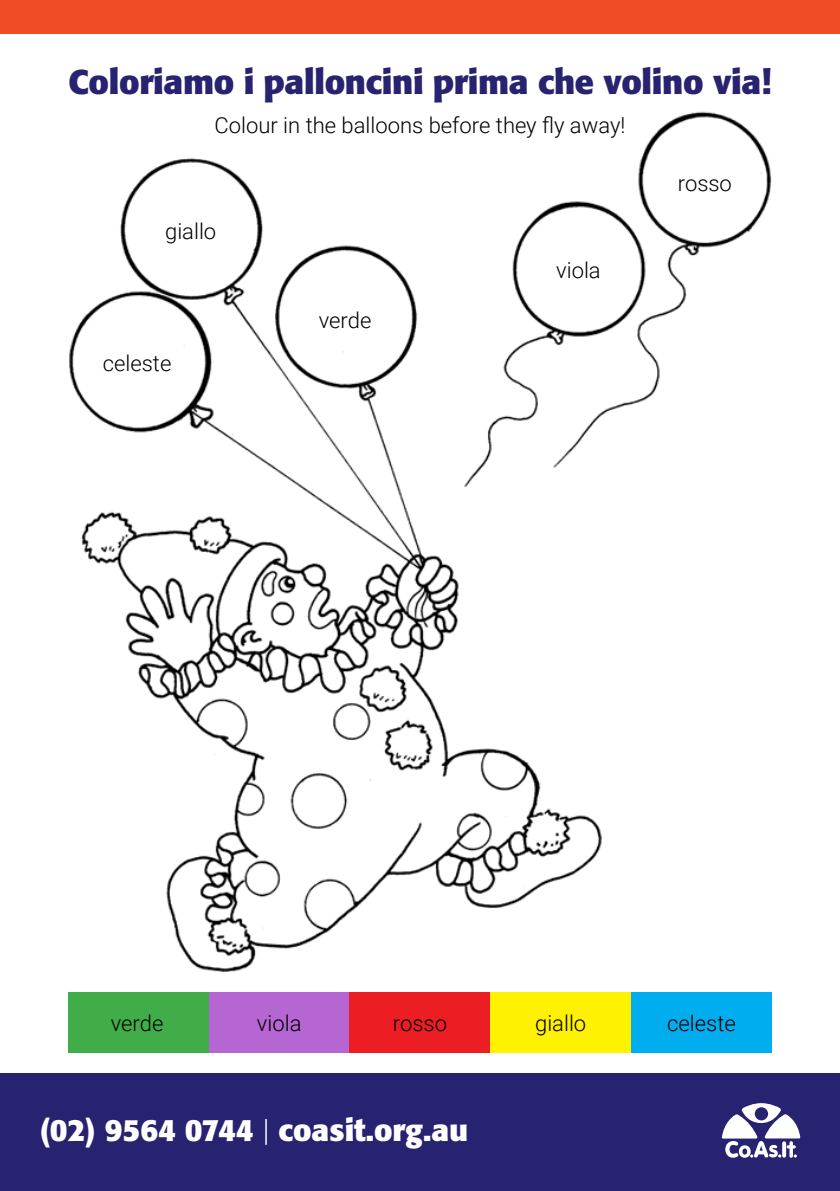
<style>
.page{position:relative;width:840px;height:1191px;background:#fff}
.page>*{position:absolute;margin:0;border:0;box-sizing:border-box;transform-origin:0 0}
.t1{font:700 34px "Formata Pro";letter-spacing:-.01em;color:#272370}
.t2{font:700 30.6px "Formata Pro";color:#fff}
.t3{font:300 22px "Roboto";color:#000}
.s1{font-family:"Roboto";font-weight:300}
</style>
<div class="page">
<img style="left:69px;top:111px;width:702px;height:861px">
<div style="left:0;top:0;width:839px;height:33px;background:#f04c25"></div>
<div style="left:0;top:1073px;width:839px;height:118px;background:#272370"></div>
<div style="left:68px;top:992px;width:141px;height:60px;background:#41ad49"></div>
<div style="left:209px;top:992px;width:140px;height:60px;background:#b666d2"></div>
<div style="left:349px;top:992px;width:141px;height:60px;background:#ed1d24"></div>
<div style="left:490px;top:992px;width:140px;height:60px;background:#fff200"></div>
<div style="left:630px;top:992px;width:141px;height:60px;background:#00aeef"></div>
<svg style="left:721px;top:1103px;width:79px;height:54px"></svg>
<h1 class="t1" style="left:68px;top:60px;width:704px">Coloriamo i palloncini prima che volino via!</h1>
<p class="t3" style="left:214px;top:110px;width:412px">Colour in the balloons before they fly away!</p>
<p class="t3" style="left:165px;top:215px;width:53px">giallo</p>
<p class="t3" style="left:103px;top:347px;width:70px">celeste</p>
<p class="t3" style="left:318px;top:305px;width:54px">verde</p>
<p class="t3" style="left:556px;top:255px;width:46px">viola</p>
<p class="t3" style="left:677px;top:168px;width:56px">rosso</p>
<p class="t3" style="left:111px;top:1007px;width:54px">verde</p>
<p class="t3" style="left:257px;top:1007px;width:46px">viola</p>
<p class="t3" style="left:392px;top:1007px;width:56px">rosso</p>
<p class="t3" style="left:535px;top:1007px;width:53px">giallo</p>
<p class="t3" style="left:666px;top:1007px;width:70px">celeste</p>
<h2 class="t2" style="left:40px;top:1110px;width:430px">(02) 9564 0744 <span class="s1">|</span> coasit.org.au</h2>
</div>
